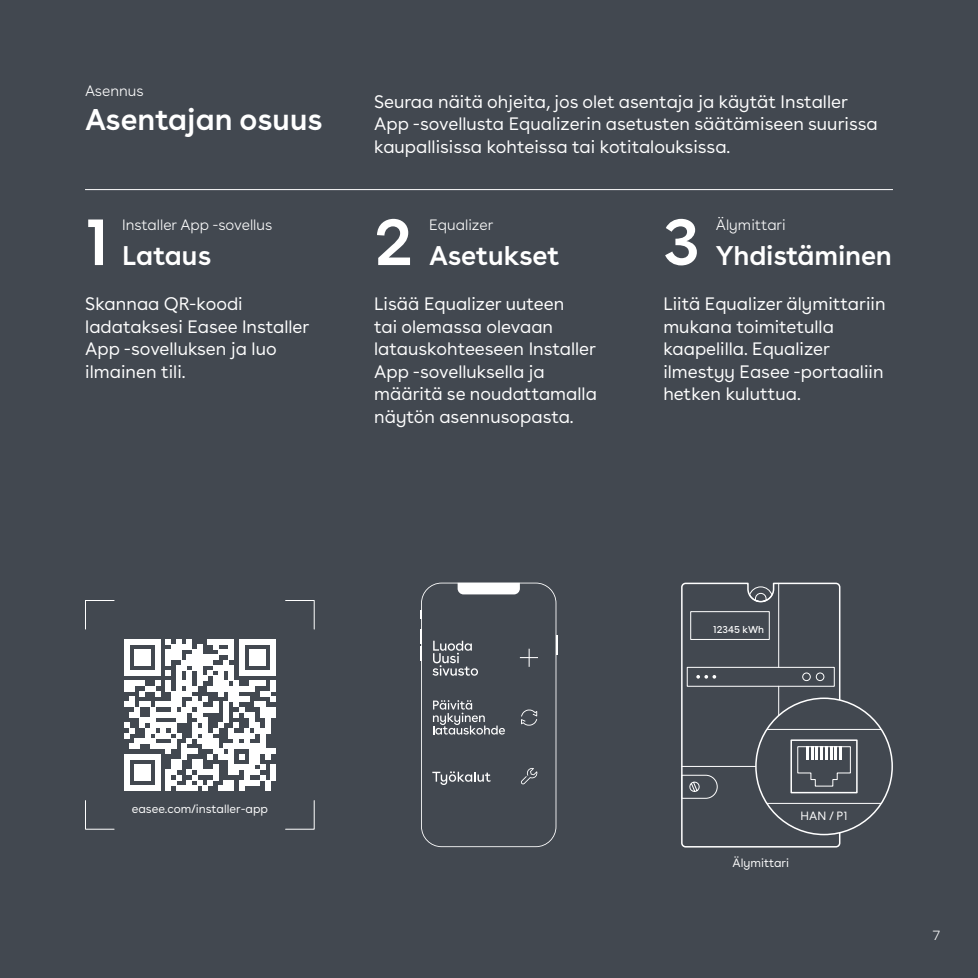
<style>
.page{position:relative;width:978px;height:978px;background:#424850}
.page>*{position:absolute;margin:0;border:0;box-sizing:border-box;transform-origin:0 0}
.t1{font:600 66px "Buenos Aires";color:#fff}
.t2{font:600 30px "Buenos Aires";color:#fff}
.t3{font:600 27px "Buenos Aires";letter-spacing:-.01em;color:#fff}
.t4{font:18px/22.5px "Buenos Aires";color:#fff}
.t5{font:300 15px "Buenos Aires";color:#fff}
.t6{font:300 13.5px "Buenos Aires";color:#fff}
.t7{font:12px "Buenos Aires";color:#fff}
.t8{font:9.9px "Buenos Aires";color:#fff}
</style>
<div class="page">
<hr style="left:85px;top:189px;width:808px;height:1px;background:#fff">
<svg style="left:85px;top:600px;width:30px;height:30px"></svg>
<svg style="left:285px;top:600px;width:30px;height:30px"></svg>
<svg style="left:285px;top:800px;width:30px;height:30px"></svg>
<svg style="left:85px;top:800px;width:30px;height:30px"></svg>
<svg style="left:124px;top:639px;width:152px;height:152px"></svg>
<svg style="left:681px;top:799px;width:160px;height:49px"></svg>
<div style="left:756px;top:698px;width:136px;height:137px;background:#424850;border-radius:50%"></div>
<hr style="left:763px;top:729px;width:123px;height:1px;background:#fff">
<hr style="left:763px;top:803px;width:123px;height:1px;background:#fff">
<div style="left:790px;top:739px;width:68px;height:54px;border:2px solid #fff"></div>
<svg style="left:681px;top:582px;width:170px;height:217px"></svg>
<svg style="left:420px;top:583px;width:138px;height:264px"></svg>
<p class="t5" style="left:85px;top:79px;width:60px">Asennus</p>
<h2 class="t2" style="left:85px;top:94px;width:239px">Asentajan osuus</h2>
<p class="t4" style="left:374px;top:88px;width:505px">Seuraa näitä ohjeita, jos olet asentaja ja käytät Installer<br>App -sovellusta Equalizerin asetusten säätämiseen suurissa kaupallisissa kohteissa tai kotitalouksissa.</p>
<h1 class="t1" style="left:85px;top:187px;width:26px">1</h1>
<h1 class="t1" style="left:374px;top:187px;width:40px">2</h1>
<p class="t5" style="left:122px;top:213px;width:152px">Installer App -sovellus</p>
<h3 class="t3" style="left:122px;top:233px;width:91px">Lataus</h3>
<p class="t5" style="left:429px;top:213px;width:66px">Equalizer</p>
<p class="t5" style="left:716px;top:213px;width:72px">Älymittari</p>
<h1 class="t1" style="left:663px;top:187px;width:38px">3</h1>
<h3 class="t3" style="left:716px;top:233px;width:178px">Yhdistäminen</h3>
<h3 class="t3" style="left:429px;top:233px;width:132px">Asetukset</h3>
<p class="t4" style="left:85px;top:291px;width:226px">Skannaa QR-koodi ladataksesi Easee Installer<br>App -sovelluksen ja luo ilmainen tili.</p>
<p class="t4" style="left:663px;top:291px;width:224px">Liitä Equalizer älymittariin mukana toimitetulla kaapelilla. Equalizer ilmestyy Easee -portaaliin hetken kuluttua.</p>
<p class="t4" style="left:374px;top:291px;width:224px">Lisää Equalizer uuteen<br>tai olemassa olevaan latauskohteeseen Installer<br>App -sovelluksella ja määritä se noudattamalla näytön asennusopasta.</p>
<p class="t7" style="left:132px;top:799px;width:138px">easee.com/installer-app</p>
<p class="t8" style="left:713px;top:621px;width:53px">12345 kWh</p>
<p class="t7" style="left:801px;top:806px;width:48px">HAN / P1</p>
<p class="t7" style="left:732px;top:853px;width:58px">Älymittari</p>
<p class="t6" style="left:933px;top:925px;width:9px">7</p>
</div>
